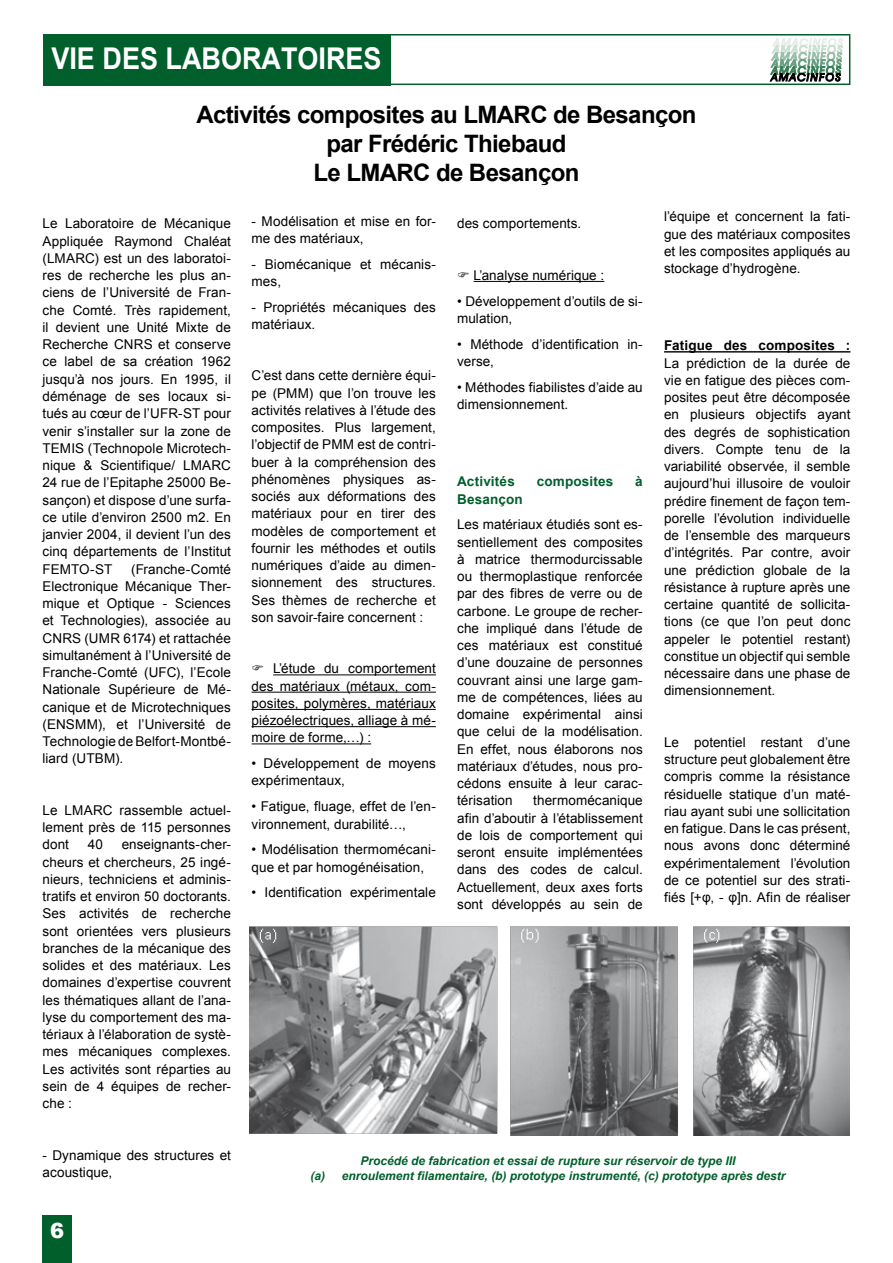
<style>
.page{position:relative;width:893px;height:1263px;background:#fff}
.page>*{position:absolute;margin:0;border:0;box-sizing:border-box;transform-origin:0 0}
.t1{font:700 30px "Arial";color:#fff;scale:.9 1}
.t2{font:700 24px/28.8px "Arial";letter-spacing:-.025em;color:#000;text-align:center}
.t3{font:900 21px "Arial";color:#fff}
.t4{font:13.5px/17.2px "Arial";letter-spacing:.005em;color:#000;text-align:justify}
.t5{font:700 13.5px "Arial";letter-spacing:.015em;color:#015f2c}
.t6{font:700 13.5px "Arial";letter-spacing:.015em;color:#000}
.t7{font:italic 700 12px/14.4px "Arial";color:#015f2c;text-align:center}
</style>
<div class="page">
<div style="left:42px;top:1215px;width:30px;height:48px;background:#015f2c"></div>
<hr style="left:273px;top:674px;width:163px;height:1px;background:#000">
<hr style="left:252px;top:692px;width:184px;height:1px;background:#000">
<hr style="left:252px;top:709px;width:184px;height:1px;background:#000">
<hr style="left:252px;top:726px;width:184px;height:1px;background:#000">
<hr style="left:252px;top:743px;width:119px;height:1px;background:#000">
<hr style="left:474px;top:281px;width:130px;height:1px;background:#000">
<hr style="left:664px;top:351px;width:186px;height:2px;background:#000">
<img style="left:249px;top:926px;width:600px;height:209px">
<div style="left:371px;top:34px;width:479px;height:51px;border:2px solid #015f2c"></div>
<div style="left:43px;top:34px;width:347px;height:51px;background:#015f2c"></div>
<svg style="left:770px;top:38px;width:73px;height:43px"></svg>
<h1 class="t1" style="left:51px;top:38px;width:368px">VIE DES LABORATOIRES</h1>
<h2 class="t2" style="left:196px;top:101px;width:502px">Activités composites au LMARC de Besançon par Frédéric Thiebaud<br>Le LMARC de Besançon</h2>
<p class="t4" style="left:43px;top:215px;width:190px">Le Laboratoire de Mécanique Appliquée Raymond Chaléat (LMARC) est un des laboratoi&shy;res de recherche les plus an&shy;ciens de l’Université de Fran&shy;che Comté. Très rapidement, il devient une Unité Mixte de Recherche CNRS et conserve ce label de sa création 1962 jusqu’à nos jours. En 1995, il déménage de ses locaux si&shy;tués au cœur de l’UFR-ST pour venir s’installer sur la zone de TEMIS (Technopole Microtech&shy;nique &amp; Scientifique/ LMARC 24 rue de l’Epitaphe 25000 Be&shy;sançon) et dispose d’une surfa&shy;ce utile d’environ 2500 m2. En janvier 2004, il devient l’un des cinq départements de l’Institut FEMTO-ST</p>
<p class="t4" style="left:43px;top:560px;width:190px;text-indent:89px">(Franche-Comté Electronique Mécanique Ther&shy;mique et Optique - Sciences et Technologies), associée au CNRS (UMR 6174) et rattachée simultanément à l’Université de Franche-Comté (UFC), l’Ecole Nationale Supérieure de Mé&shy;canique et de Microtechniques (ENSMM), et l’Université de Technologie de Belfort-Montbé&shy;liard (UTBM).</p>
<p class="t4" style="left:43px;top:801px;width:190px">Le LMARC rassemble actuel&shy;lement près de 115 personnes dont</p>
<p class="t4" style="left:88px;top:836px;width:17px">40</p>
<p class="t4" style="left:43px;top:836px;width:190px;text-indent:79px">enseignants-cher&shy;cheurs et chercheurs, 25 ingé&shy;nieurs, techniciens et adminis&shy;tratifs et environ 50 doctorants.<br>Ses activités de recherche sont orientées vers plusieurs branches de la mécanique des solides et des matériaux. Les domaines d’expertise couvrent les thématiques allant de l’ana&shy;lyse du comportement des ma&shy;tériaux à l’élaboration de systè&shy;mes mécaniques complexes.<br>Les activités sont réparties au sein de 4 équipes de recher&shy;che :</p>
<p class="t4" style="left:43px;top:1146px;width:190px">- Dynamique des structures et acoustique,</p>
<h3 class="t3" style="left:50px;top:1216px;width:16px">6</h3>
<p class="t4" style="left:252px;top:212px;width:186px">- Modélisation et mise en for&shy;me des matériaux,</p>
<p class="t4" style="left:252px;top:255px;width:186px">- Biomécanique et mécanis&shy;mes,</p>
<p class="t4" style="left:252px;top:298px;width:186px">- Propriétés mécaniques des matériaux.</p>
<p class="t4" style="left:252px;top:367px;width:186px">C’est dans cette dernière équi&shy;pe (PMM) que l’on trouve les activités relatives à l’étude des composites. Plus largement, l’objectif de PMM est de contri&shy;buer à la compréhension des phénomènes physiques as&shy;sociés aux déformations des matériaux pour en tirer des modèles de comportement et fournir les méthodes et outils numériques d’aide au dimen&shy;sionnement des structures.<br>Ses thèmes de recherche et son savoir-faire concernent :</p>
<p class="t4" style="left:252px;top:660px;width:186px;text-indent:22px">L’étude du comportement des matériaux (métaux, com&shy;posites, polymères, matériaux piézoélectriques, alliage à mé&shy;moire de forme,…) :</p>
<p class="t4" style="left:252px;top:755px;width:186px">• Développement de moyens expérimentaux,</p>
<p class="t4" style="left:252px;top:798px;width:186px">• Fatigue, fluage, effet de l’en&shy;vironnement, durabilité…,</p>
<p class="t4" style="left:252px;top:841px;width:186px">• Modélisation thermomécani&shy;que et par homogénéisation,</p>
<p class="t4" style="left:252px;top:884px;width:186px">• Identification expérimentale</p>
<p class="t4" style="left:457px;top:215px;width:126px">des comportements.</p>
<p class="t4" style="left:474px;top:267px;width:132px">L’analyse numérique :</p>
<p class="t4" style="left:457px;top:292px;width:187px">• Développement d’outils de si&shy;mulation,</p>
<p class="t4" style="left:457px;top:335px;width:187px">• Méthode d’identification in&shy;verse,</p>
<p class="t4" style="left:457px;top:378px;width:187px">• Méthodes fiabilistes d’aide au dimensionnement.</p>
<p class="t5" style="left:457px;top:473px;width:59px">Activités</p>
<p class="t5" style="left:537px;top:473px;width:78px">composites</p>
<p class="t5" style="left:635px;top:473px;width:9px">à</p>
<p class="t5" style="left:457px;top:490px;width:67px">Besançon</p>
<p class="t4" style="left:457px;top:516px;width:187px">Les matériaux étudiés sont es&shy;sentiellement des composites à matrice thermodurcissable ou thermoplastique renforcée par des fibres de verre ou de carbone. Le groupe de recher&shy;che impliqué dans l’étude de ces matériaux est constitué d’une douzaine de personnes couvrant ainsi une large gam&shy;me de compétences, liées au domaine expérimental ainsi que celui de la modélisation.<br>En effet, nous élaborons nos matériaux d’études, nous pro&shy;cédons ensuite à leur carac&shy;térisation</p>
<p class="t4" style="left:457px;top:792px;width:187px;text-indent:76px">thermomécanique afin d’aboutir à l’établissement de lois de comportement qui seront ensuite implémentées dans des codes de calcul.<br>Actuellement, deux axes forts sont développés au sein de</p>
<p class="t4" style="left:664px;top:208px;width:188px">l’équipe et concernent la fati&shy;gue des matériaux composites et les composites appliqués au stockage d’hydrogène.</p>
<p class="t6" style="left:664px;top:337px;width:188px">Fatigue des composites :</p>
<p class="t4" style="left:664px;top:354px;width:188px">La prédiction de la durée de vie en fatigue des pièces com&shy;posites peut être décomposée en plusieurs objectifs ayant des degrés de sophistication divers. Compte tenu de la variabilité observée, il semble aujourd’hui illusoire de vouloir prédire finement de façon tem&shy;porelle l’évolution individuelle de l’ensemble des marqueurs d’intégrités. Par contre, avoir une prédiction globale de la résistance à rupture après une certaine quantité de sollicita&shy;tions (ce que l’on peut donc appeler le potentiel restant) constitue un objectif qui semble nécessaire dans une phase de dimensionnement.</p>
<p class="t4" style="left:664px;top:734px;width:188px">Le potentiel restant d’une structure peut globalement être compris comme la résistance résiduelle statique d’un maté&shy;riau ayant subi une sollicitation en fatigue. Dans le cas présent, nous avons donc déterminé expérimentalement l’évolution de ce potentiel sur des strati&shy;fiés [+φ, - φ]n. Afin de réaliser</p>
<p class="t7" style="left:311px;top:1154px;width:476px">Procédé de fabrication et essai de rupture sur réservoir de type III<br>(a) enroulement filamentaire, (b) prototype instrumenté, (c) prototype après destr</p>
</div>
